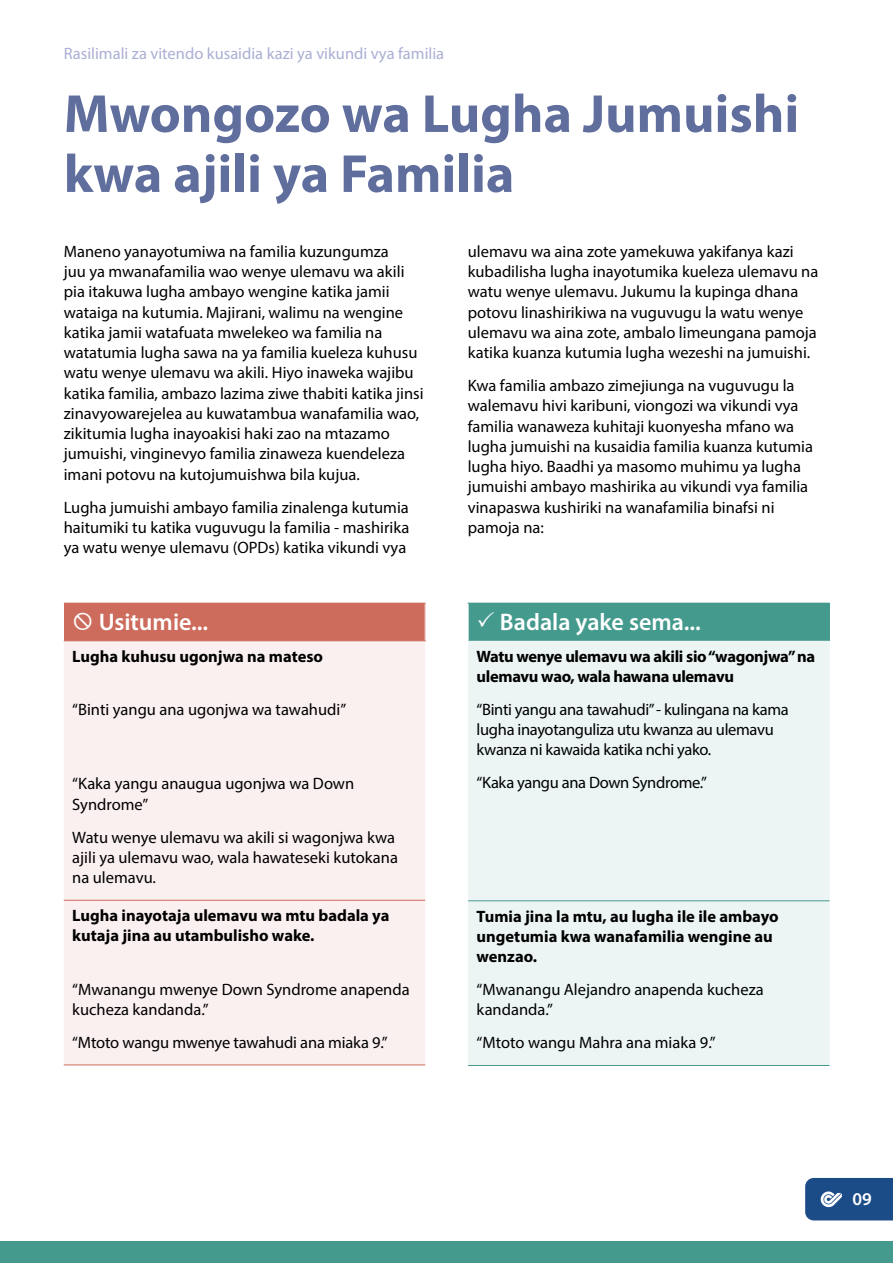
<style>
.page{position:relative;width:893px;height:1263px;background:#fff}
.page>*{position:absolute;margin:0;border:0;box-sizing:border-box;transform-origin:0 0}
.t1{font:700 54px/60px "Myriad Pro";color:#606e9e}
.t2{font:600 24px "Myriad Pro";color:#fff}
.t3{font:600 18px "Myriad Pro";color:#fff}
.t4{font:16.5px/20.2px "Myriad Pro";color:#000}
.t5{font:700 16.5px/20.2px "Myriad Pro";color:#000}
.t6{font:16.5px/20.2px "Myriad Pro";letter-spacing:-.02em;color:#000}
.t7{font:700 16.5px/20.2px "Myriad Pro";letter-spacing:-.02em;color:#000}
.t8{font:16.5px "Myriad Pro";color:#aaafd4}
</style>
<div class="page">
<div style="left:64px;top:603px;width:361px;height:38px;background:#cd6c5c"></div>
<div style="left:64px;top:641px;width:361px;height:423px;background:#faf0ef"></div>
<hr style="left:64px;top:640px;width:362px;height:1px;background:#cd6c5c">
<hr style="left:64px;top:900px;width:361px;height:1px;background:#cd6c5c">
<hr style="left:64px;top:1064px;width:361px;height:1px;background:#cd6c5c">
<div style="left:468px;top:603px;width:362px;height:38px;background:#459a8e"></div>
<div style="left:468px;top:641px;width:362px;height:424px;background:#ecf5f4"></div>
<hr style="left:468px;top:900px;width:362px;height:1px;background:#459a8e">
<hr style="left:468px;top:603px;width:1px;height:38px;background:#fff">
<hr style="left:468px;top:603px;width:362px;height:1px;background:#459a8e">
<hr style="left:468px;top:1065px;width:362px;height:1px;background:#459a8e">
<div style="left:0;top:1242px;width:893px;height:21px;background:#459a8e"></div>
<svg style="left:805px;top:1178px;width:88px;height:42px;background:#28568f"></svg>
<p class="t8" style="left:64px;top:43px;width:382px">Rasilimali za vitendo kusaidia kazi ya vikundi vya familia</p>
<h1 class="t1" style="left:64px;top:82px;width:737px">Mwongozo wa Lugha Jumuishi kwa ajili ya Familia</h1>
<p class="t4" style="left:64px;top:241px;width:361px">Maneno yanayotumiwa na familia kuzungumza<br>juu ya mwanafamilia wao wenye ulemavu wa akili pia itakuwa lugha ambayo wengine katika jamii wataiga na kutumia. Majirani, walimu na wengine katika jamii watafuata mwelekeo wa familia na watatumia lugha sawa na ya familia kueleza kuhusu watu wenye ulemavu wa akili. Hiyo inaweka wajibu katika familia, ambazo lazima ziwe thabiti katika jinsi zinavyowarejelea au kuwatambua wanafamilia wao, zikitumia lugha inayoakisi haki zao na mtazamo jumuishi, vinginevyo familia zinaweza kuendeleza imani potovu na kutojumuishwa bila kujua.</p>
<p class="t4" style="left:64px;top:497px;width:347px;text-align:justify">Lugha jumuishi ambayo familia zinalenga kutumia haitumiki tu katika vuguvugu la familia - mashirika ya watu wenye ulemavu (OPDs) katika vikundi vya</p>
<h2 class="t2" style="left:99px;top:607px;width:111px">Usitumie...</h2>
<p class="t5" style="left:72px;top:645px;width:252px">Lugha kuhusu ugonjwa na mateso</p>
<p class="t4" style="left:72px;top:699px;width:276px">“Binti yangu ana ugonjwa wa tawahudi”</p>
<p class="t4" style="left:72px;top:773px;width:283px">“Kaka yangu anaugua ugonjwa wa Down<br>Syndrome”</p>
<p class="t4" style="left:72px;top:827px;width:327px">Watu wenye ulemavu wa akili si wagonjwa kwa ajili ya ulemavu wao, wala hawateseki kutokana na ulemavu.</p>
<p class="t5" style="left:72px;top:905px;width:319px">Lugha inayotaja ulemavu wa mtu badala ya kutaja jina au utambulisho wake.</p>
<p class="t4" style="left:72px;top:979px;width:339px">“Mwanangu mwenye Down Syndrome anapenda kucheza kandanda.”</p>
<p class="t4" style="left:72px;top:1032px;width:317px">“Mtoto wangu mwenye tawahudi ana miaka 9.”</p>
<p class="t4" style="left:468px;top:241px;width:352px">ulemavu wa aina zote yamekuwa yakifanya kazi kubadilisha lugha inayotumika kueleza ulemavu na watu wenye ulemavu. Jukumu la kupinga dhana potovu linashirikiwa na vuguvugu la watu wenye ulemavu wa aina zote, ambalo limeungana pamoja katika kuanza kutumia lugha wezeshi na jumuishi.</p>
<p class="t4" style="left:468px;top:375px;width:347px">Kwa familia ambazo zimejiunga na vuguvugu la walemavu hivi karibuni, viongozi wa vikundi vya familia wanaweza kuhitaji kuonyesha mfano wa lugha jumuishi na kusaidia familia kuanza kutumia lugha hiyo. Baadhi ya masomo muhimu ya lugha jumuishi ambayo mashirika au vikundi vya familia vinapaswa kushiriki na wanafamilia binafsi ni pamoja na:</p>
<h2 class="t2" style="left:500px;top:607px;width:202px">Badala yake sema...</h2>
<p class="t7" style="left:477px;top:645px;width:340px">Watu wenye ulemavu wa akili sio “wagonjwa” na ulemavu wao, wala hawana ulemavu</p>
<p class="t6" style="left:477px;top:699px;width:314px">“Binti yangu ana tawahudi” - kulingana na kama lugha inayotanguliza utu kwanza au ulemavu kwanza ni kawaida katika nchi yako.</p>
<p class="t6" style="left:477px;top:772px;width:232px">“Kaka yangu ana Down Syndrome.”</p>
<p class="t5" style="left:477px;top:905px;width:303px">Tumia jina la mtu, au lugha ile ile ambayo ungetumia kwa wanafamilia wengine au wenzao.</p>
<p class="t4" style="left:477px;top:979px;width:289px">“Mwanangu Alejandro anapenda kucheza kandanda.”</p>
<p class="t4" style="left:477px;top:1032px;width:241px">“Mtoto wangu Mahra ana miaka 9.”</p>
<p class="t3" style="left:852px;top:1187px;width:21px">09</p>
</div>
